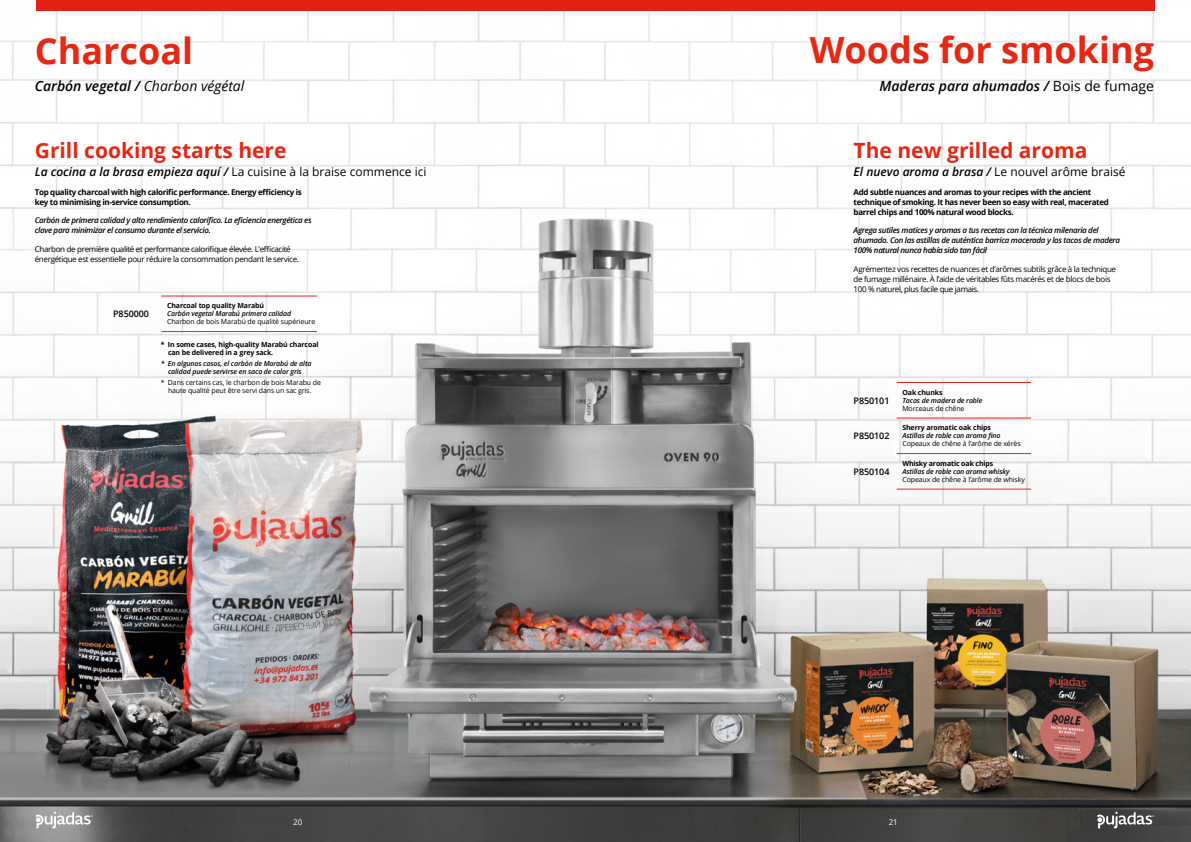
<style>
.page{position:relative;width:1191px;height:842px;background:#fff}
.page>*{position:absolute;margin:0;border:0;box-sizing:border-box;transform-origin:0 0}
.t1{font:700 36px "Open Sans";color:#e52713}
.t2{font:700 21px "Open Sans";color:#e52713}
.t3{font:italic 600 14px "Open Sans";color:#000}
.t4{font:12px "Open Sans";color:#000}
.t5{font:italic 600 12px "Open Sans";color:#000}
.t6{font:600 9px "Open Sans";letter-spacing:-.01em;color:#000}
.t7{font:8px/10px "Open Sans";letter-spacing:-.04em;color:#000}
.t8{font:italic 600 8px/10px "Open Sans";letter-spacing:-.04em;color:#000}
.t9{font:700 8px/10px "Open Sans";letter-spacing:-.04em;color:#000}
.t10{font:8px "Open Sans";color:#fff}
.t11{font:7px/8px "Open Sans";letter-spacing:-.015em;color:#000;text-align:center}
.t12{font:italic 600 7px/8px "Open Sans";letter-spacing:-.015em;color:#000;text-align:center}
.t13{font:700 7px/8px "Open Sans";letter-spacing:-.015em;color:#000}
.s1{font-weight:400}
.s2{font-weight:600;font-style:italic}
.s3{font-weight:400;font-style:normal}
</style>
<div class="page">
<img style="left:0;top:11px;width:1191px;height:831px">
<div style="left:36px;top:0;width:559px;height:11px;background:#e41f13"></div>
<div style="left:595px;top:0;width:560px;height:11px;background:#e41f13"></div>
<svg style="left:1097px;top:812px;width:57px;height:16px"></svg>
<svg style="left:36px;top:812px;width:57px;height:16px"></svg>
<hr style="left:161px;top:296px;width:156px;height:1px;background:#e52713">
<hr style="left:161px;top:331px;width:156px;height:1px;background:#e52713">
<hr style="left:896px;top:382px;width:135px;height:1px;background:#e52713">
<hr style="left:896px;top:418px;width:135px;height:1px;background:#e52713">
<hr style="left:896px;top:453px;width:135px;height:1px;background:#e52713">
<hr style="left:896px;top:489px;width:135px;height:1px;background:#e52713">
<h1 class="t1" style="left:35px;top:25px;width:160px">Charcoal</h1>
<h3 class="t3" style="left:35px;top:76px;width:211px">Carbón vegetal / <span class="s1">Charbon végétal</span></h3>
<h2 class="t2" style="left:35px;top:135px;width:253px">Grill cooking starts here</h2>
<h3 class="t4" style="left:35px;top:163px;width:393px"><span class="s2">La cocina a la brasa empieza aquí /</span> La cuisine à la braise commence ici</h3>
<p class="t9" style="left:35px;top:187px;width:269px">Top quality charcoal with high calorific performance. Energy efficiency is key to minimising in-service consumption.</p>
<p class="t8" style="left:35px;top:215px;width:278px">Carbón de primera calidad y alto rendimiento calorífico. La eficiencia energética es clave para minimizar el consumo durante el servicio.</p>
<p class="t7" style="left:35px;top:244px;width:266px">Charbon de première qualité et performance calorifique élevée. L’efficacité énergétique est essentielle pour réduire la consommation pendant le service.</p>
<p class="t6" style="left:113px;top:308px;width:37px">P850000</p>
<p class="t13" style="left:167px;top:302px;width:99px">Charcoal top quality Marabú</p>
<p class="t12" style="left:167px;top:310px;width:126px">Carbón vegetal Marabú primera calidad</p>
<p class="t11" style="left:167px;top:318px;width:150px">Charbon de bois Marabú de qualité supérieure</p>
<p class="t13" style="left:168px;top:340px;width:152px;text-indent:-7px">* In some cases, high-quality Marabú charcoal can be delivered in a grey sack.</p>
<p class="t12" style="left:161px;top:359px;width:152px">* En algunos casos, el carbón de Marabú de alta calidad puede servirse en saco de color gris</p>
<p class="t11" style="left:161px;top:378px;width:162px">* Dans certains cas, le charbon de bois Marabu de haute qualité peut être servi dans un sac gris.</p>
<h1 class="t1" style="left:810px;top:24px;width:346px">Woods for smoking</h1>
<h3 class="t3" style="left:879px;top:76px;width:276px">Maderas para ahumados / <span class="s3">Bois de fumage</span></h3>
<h2 class="t2" style="left:853px;top:135px;width:235px">The new grilled aroma</h2>
<h3 class="t5" style="left:853px;top:163px;width:273px">El nuevo aroma a brasa / <span class="s3">Le nouvel arôme braisé</span></h3>
<p class="t9" style="left:853px;top:187px;width:257px">Add subtle nuances and aromas to your recipes with the ancient technique of smoking. It has never been so easy with real, macerated barrel chips and 100% natural wood blocks.</p>
<p class="t8" style="left:853px;top:225px;width:268px">Agrega sutiles matices y aromas a tus recetas con la técnica milenaria del ahumado. Con las astillas de auténtica barrica macerada y los tacos de madera<br>100% natural nunca había sido tan fácil</p>
<p class="t7" style="left:853px;top:264px;width:264px">Agrémentez vos recettes de nuances et d’arômes subtils grâce à la technique de fumage millénaire. À l’aide de véritables fûts macérés et de blocs de bois<br>100 % naturel, plus facile que jamais.</p>
<p class="t6" style="left:853px;top:394px;width:37px">P850101</p>
<p class="t6" style="left:853px;top:430px;width:37px">P850102</p>
<p class="t6" style="left:853px;top:465px;width:37px">P850104</p>
<p class="t13" style="left:902px;top:388px;width:42px">Oak chunks</p>
<p class="t12" style="left:902px;top:396px;width:81px">Tacos de madera de roble</p>
<p class="t11" style="left:902px;top:404px;width:64px">Morceaus de chêne</p>
<p class="t13" style="left:902px;top:424px;width:90px">Sherry aromatic oak chips</p>
<p class="t12" style="left:902px;top:432px;width:100px">Astillas de roble con aroma fino</p>
<p class="t11" style="left:902px;top:440px;width:120px">Copeaux de chêne à l’arôme de xérès</p>
<p class="t13" style="left:902px;top:459px;width:92px">Whisky aromatic oak chips</p>
<p class="t12" style="left:902px;top:467px;width:108px">Astillas de roble con aroma whisky</p>
<p class="t11" style="left:902px;top:475px;width:124px">Copeaux de chêne à l’arôme de whisky</p>
<p class="t10" style="left:293px;top:816px;width:11px">20</p>
<p class="t10" style="left:888px;top:816px;width:11px">21</p>
</div>
